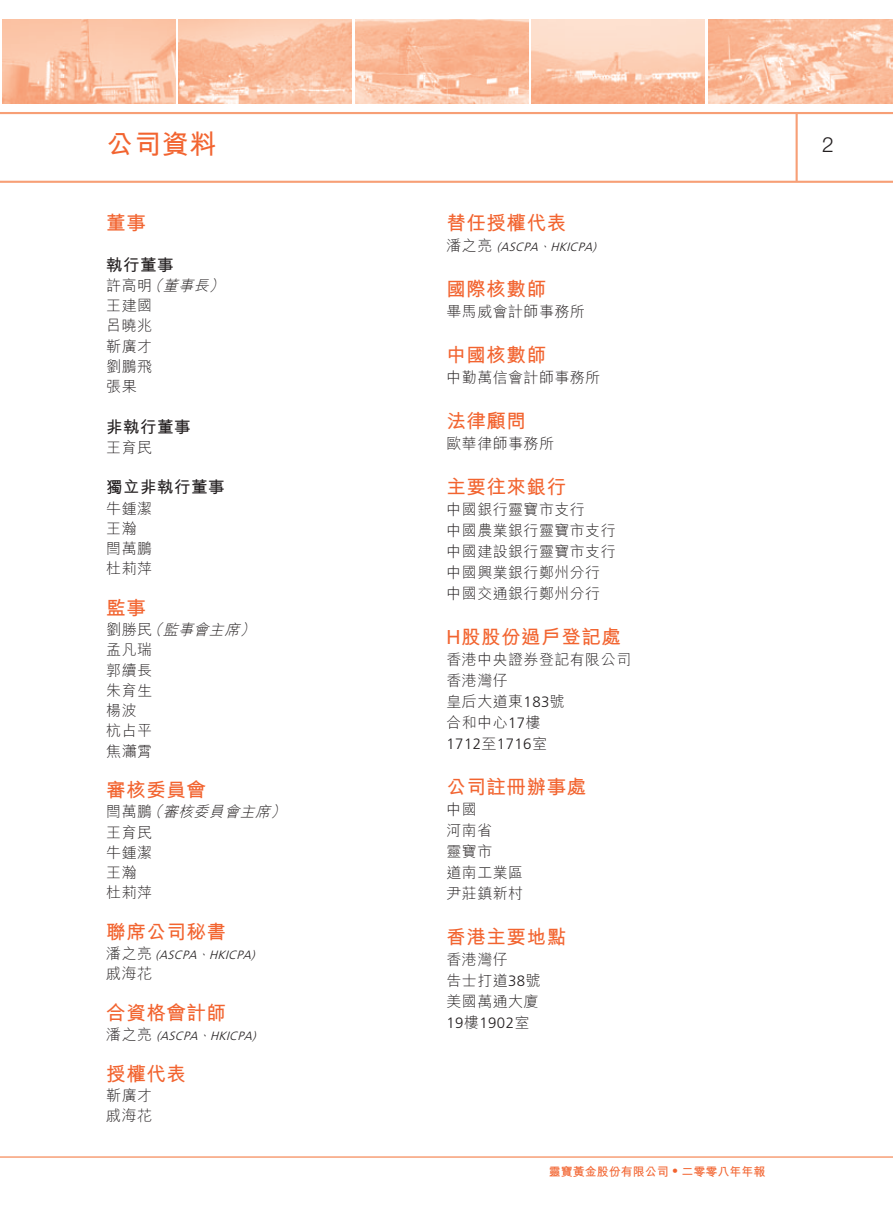
<style>
.page{position:relative;width:893px;height:1212px;background:#fff}
.page>*{position:absolute;margin:0;border:0;box-sizing:border-box;transform-origin:0 0}
.t1{font:700 27px "M Hei HK";color:#f26430}
.t2{font:300 21px "Helvetica Neue LT Std";color:#231f20}
._01_C_Heading_Body{font:700 19.5px "M Hei HK";letter-spacing:.03em;color:#f26430}
._02_C_Subheading_Bod{font:700 16.5px "M Hei HK";letter-spacing:.03em;color:#231f20}
._00_C_Body_Text{font:300 15px "M Hei HK";letter-spacing:.03em;color:#231f20}
._00_C_Body_Text-2{font:italic 300 15px "M Hei HK";color:#231f20}
._00_C_Body_Text-3{font:300 15px "Frutiger LT Std";letter-spacing:.03em;color:#231f20}
._00_C_Body_Text-4{font:italic 300 12px "Frutiger LT Std";color:#231f20}
.t3{font:700 12px "M Hei HK";color:#f26430}
._00_C_Body_Text-5{font:italic 300 12px "M Hei HK";color:#231f20}
.t4{font:300 12px "Helvetica Neue LT Std";color:#f26430}
.s1{font-family:"Frutiger LT Std"}
.s2{font-family:"M Hei HK"}
</style>
<div class="page">
<hr style="left:796px;top:113px;width:2px;height:68px;background:#f79f76">
<hr style="left:0;top:1156px;width:893px;height:2px;background:#f79f76">
<img style="left:3px;top:20px;width:172px;height:83px">
<img style="left:179px;top:20px;width:173px;height:83px">
<img style="left:355px;top:20px;width:173px;height:83px">
<img style="left:532px;top:20px;width:173px;height:83px">
<img style="left:708px;top:20px;width:185px;height:83px">
<hr style="left:0;top:112px;width:893px;height:2px;background:#f79f76">
<hr style="left:0;top:181px;width:893px;height:2px;background:#f79f76">
<p class="t1" style="left:106px;top:124px;width:112px">公司資料</p>
<p class="t2" style="left:822px;top:132px;width:13px">2</p>
<p class="_01_C_Heading_Body" style="left:106px;top:209px;width:41px">董事</p>
<p class="_02_C_Subheading_Bod" style="left:106px;top:252px;width:69px">執行董事</p>
<p class="_00_C_Body_Text" style="left:106px;top:275px;width:47px">許高明</p>
<p class="_00_C_Body_Text-2" style="left:147px;top:275px;width:22px">（</p>
<p class="_00_C_Body_Text-2" style="left:209px;top:275px;width:22px">）</p>
<p class="_00_C_Body_Text-2" style="left:163px;top:275px;width:53px">董事長</p>
<p class="_00_C_Body_Text" style="left:106px;top:295px;width:47px">王建國</p>
<p class="_00_C_Body_Text" style="left:106px;top:315px;width:47px">呂曉兆</p>
<p class="_00_C_Body_Text" style="left:106px;top:335px;width:47px">靳廣才</p>
<p class="_00_C_Body_Text" style="left:106px;top:356px;width:47px">劉鵬飛</p>
<p class="_00_C_Body_Text" style="left:106px;top:376px;width:32px">張果</p>
<p class="_02_C_Subheading_Bod" style="left:106px;top:414px;width:86px">非執行董事</p>
<p class="_00_C_Body_Text" style="left:106px;top:437px;width:47px">王育民</p>
<p class="_02_C_Subheading_Bod" style="left:106px;top:475px;width:120px">獨立非執行董事</p>
<p class="_00_C_Body_Text" style="left:106px;top:497px;width:47px">牛鍾潔</p>
<p class="_00_C_Body_Text" style="left:106px;top:518px;width:32px">王瀚</p>
<p class="_00_C_Body_Text" style="left:106px;top:538px;width:47px">閆萬鵬</p>
<p class="_00_C_Body_Text" style="left:106px;top:558px;width:47px">杜莉萍</p>
<p class="_01_C_Heading_Body" style="left:106px;top:593px;width:41px">監事</p>
<p class="_00_C_Body_Text" style="left:106px;top:619px;width:47px">劉勝民</p>
<p class="_00_C_Body_Text-2" style="left:240px;top:619px;width:22px">(</p>
<p class="_00_C_Body_Text-2" style="left:147px;top:619px;width:22px">（</p>
<p class="_00_C_Body_Text-2" style="left:163px;top:619px;width:84px">監事會主席</p>
<p class="_00_C_Body_Text" style="left:106px;top:639px;width:47px">孟凡瑞</p>
<p class="_00_C_Body_Text" style="left:106px;top:659px;width:47px">郭續長</p>
<p class="_00_C_Body_Text" style="left:106px;top:680px;width:47px">朱育生</p>
<p class="_00_C_Body_Text" style="left:106px;top:700px;width:32px">楊波</p>
<p class="_00_C_Body_Text" style="left:106px;top:720px;width:47px">杭占平</p>
<p class="_00_C_Body_Text" style="left:106px;top:740px;width:47px">焦瀟霄</p>
<p class="_01_C_Heading_Body" style="left:106px;top:776px;width:101px">審核委員會</p>
<p class="_00_C_Body_Text-2" style="left:147px;top:801px;width:22px">（</p>
<p class="_00_C_Body_Text-2" style="left:271px;top:801px;width:22px">）</p>
<p class="_00_C_Body_Text-2" style="left:163px;top:801px;width:114px">審核委員會主席</p>
<p class="_00_C_Body_Text" style="left:106px;top:801px;width:47px">閆萬鵬</p>
<p class="_00_C_Body_Text" style="left:106px;top:821px;width:47px">王育民</p>
<p class="_00_C_Body_Text" style="left:106px;top:842px;width:47px">牛鍾潔</p>
<p class="_00_C_Body_Text" style="left:106px;top:862px;width:32px">王瀚</p>
<p class="_00_C_Body_Text" style="left:106px;top:882px;width:47px">杜莉萍</p>
<p class="_01_C_Heading_Body" style="left:106px;top:917px;width:121px">聯席公司秘書</p>
<p class="_00_C_Body_Text" style="left:106px;top:943px;width:47px">潘之亮</p>
<p class="_00_C_Body_Text-4" style="left:155px;top:948px;width:9px">(</p>
<p class="_00_C_Body_Text-4" style="left:251px;top:948px;width:9px">(</p>
<p class="_00_C_Body_Text-4" style="left:159px;top:948px;width:43px">ASCPA</p>
<p class="_00_C_Body_Text-4" style="left:209px;top:948px;width:32px">HKIC</p>
<p class="_00_C_Body_Text-4" style="left:236px;top:948px;width:20px">PA</p>
<p class="_00_C_Body_Text-5" style="left:197px;top:946px;width:18px">、</p>
<p class="_00_C_Body_Text" style="left:106px;top:963px;width:47px">戚海花</p>
<p class="_01_C_Heading_Body" style="left:106px;top:998px;width:121px">合資格會計師</p>
<p class="_00_C_Body_Text" style="left:106px;top:1024px;width:47px">潘之亮</p>
<p class="_00_C_Body_Text-4" style="left:157px;top:1029px;width:9px">(</p>
<p class="_00_C_Body_Text-4" style="left:252px;top:1029px;width:9px">(</p>
<p class="_00_C_Body_Text-4" style="left:160px;top:1029px;width:43px">ASCPA</p>
<p class="_00_C_Body_Text-4" style="left:210px;top:1029px;width:32px">HKIC</p>
<p class="_00_C_Body_Text-4" style="left:238px;top:1029px;width:20px">PA</p>
<p class="_00_C_Body_Text-5" style="left:198px;top:1027px;width:18px">、</p>
<p class="_01_C_Heading_Body" style="left:106px;top:1059px;width:81px">授權代表</p>
<p class="_00_C_Body_Text" style="left:106px;top:1085px;width:47px">靳廣才</p>
<p class="_00_C_Body_Text" style="left:106px;top:1105px;width:47px">戚海花</p>
<p class="_01_C_Heading_Body" style="left:446px;top:209px;width:121px">替任授權代表</p>
<p class="_00_C_Body_Text" style="left:446px;top:235px;width:47px">潘之亮</p>
<p class="_00_C_Body_Text-4" style="left:497px;top:240px;width:9px">(</p>
<p class="_00_C_Body_Text-4" style="left:592px;top:240px;width:9px">(</p>
<p class="_00_C_Body_Text-4" style="left:500px;top:240px;width:43px">ASCPA</p>
<p class="_00_C_Body_Text-4" style="left:550px;top:240px;width:32px">HKIC</p>
<p class="_00_C_Body_Text-4" style="left:578px;top:240px;width:20px">PA</p>
<p class="_00_C_Body_Text-5" style="left:538px;top:238px;width:18px">、</p>
<p class="_01_C_Heading_Body" style="left:446px;top:275px;width:101px">國際核數師</p>
<p class="_00_C_Body_Text" style="left:446px;top:301px;width:140px">畢馬威會計師事務所</p>
<p class="_01_C_Heading_Body" style="left:446px;top:341px;width:101px">中國核數師</p>
<p class="_00_C_Body_Text" style="left:446px;top:367px;width:155px">中勤萬信會計師事務所</p>
<p class="_01_C_Heading_Body" style="left:446px;top:407px;width:81px">法律顧問</p>
<p class="_00_C_Body_Text" style="left:446px;top:433px;width:109px">歐華律師事務所</p>
<p class="_01_C_Heading_Body" style="left:446px;top:473px;width:121px">主要往來銀行</p>
<p class="_00_C_Body_Text" style="left:446px;top:520px;width:171px">中國農業銀行靈寶市支行</p>
<p class="_00_C_Body_Text" style="left:446px;top:541px;width:171px">中國建設銀行靈寶市支行</p>
<p class="_00_C_Body_Text" style="left:446px;top:562px;width:155px">中國興業銀行鄭州分行</p>
<p class="_00_C_Body_Text" style="left:446px;top:583px;width:155px">中國交通銀行鄭州分行</p>
<p class="_00_C_Body_Text" style="left:446px;top:499px;width:140px">中國銀行靈寶市支行</p>
<p class="_01_C_Heading_Body" style="left:446px;top:623px;width:176px">H股股份過戶登記處</p>
<p class="_00_C_Body_Text" style="left:446px;top:649px;width:186px">香港中央證券登記有限公司</p>
<p class="_00_C_Body_Text" style="left:446px;top:670px;width:63px">香港灣仔</p>
<p class="_00_C_Body_Text" style="left:446px;top:691px;width:120px">皇后大道東<span class="s1">183</span>號</p>
<p class="_00_C_Body_Text" style="left:446px;top:712px;width:96px">合和中心<span class="s1">17</span>樓</p>
<p class="_00_C_Body_Text-3" style="left:446px;top:735px;width:102px">1712<span class="s2">至</span>1716<span class="s2">室</span></p>
<p class="_01_C_Heading_Body" style="left:446px;top:773px;width:141px">公司註冊辦事處</p>
<p class="_00_C_Body_Text" style="left:446px;top:799px;width:32px">中國</p>
<p class="_00_C_Body_Text" style="left:446px;top:820px;width:47px">河南省</p>
<p class="_00_C_Body_Text" style="left:446px;top:841px;width:47px">靈寶市</p>
<p class="_00_C_Body_Text" style="left:446px;top:862px;width:78px">道南工業區</p>
<p class="_00_C_Body_Text" style="left:446px;top:883px;width:78px">尹莊鎮新村</p>
<p class="_01_C_Heading_Body" style="left:446px;top:923px;width:121px">香港主要地點</p>
<p class="_00_C_Body_Text" style="left:446px;top:949px;width:63px">香港灣仔</p>
<p class="_00_C_Body_Text" style="left:446px;top:970px;width:96px">告士打道<span class="s1">38</span>號</p>
<p class="_00_C_Body_Text" style="left:446px;top:991px;width:94px">美國萬通大廈</p>
<p class="_00_C_Body_Text-3" style="left:446px;top:1014px;width:84px">19<span class="s2">樓</span>1902<span class="s2">室</span></p>
<p class="t3" style="left:549px;top:1163px;width:218px">靈寶黃金股份有限公司 二零零八年年報</p>
<p class="t4" style="left:672px;top:1164px;width:7px">•</p>
</div>
